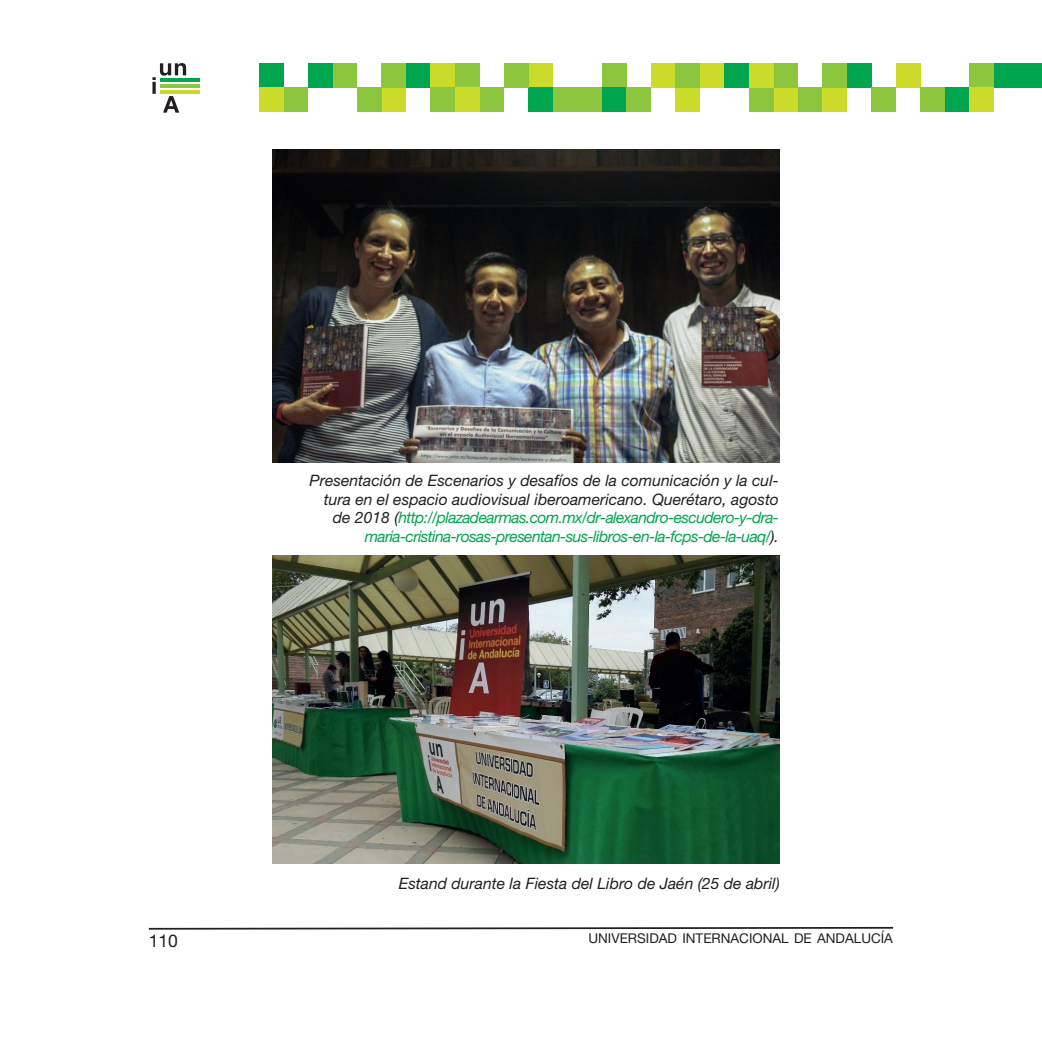
<style>
.page{position:relative;width:1042px;height:1042px;background:#fff}
.page>*{position:absolute;margin:0;border:0;box-sizing:border-box;transform-origin:0 0}
.t1{font:17.5px "Helvetica Neue LT Pro";color:#231f20}
.t2{font:italic 15.75px/18.9px "Helvetica Neue LT Pro";color:#231f20;text-align:right}
.t3{font:13.47px "Helvetica Neue LT Pro";color:#231f20}
.s1{color:#00a54f}
</style>
<div class="page">
<svg style="left:148px;top:926px;width:746px;height:4px"></svg>
<svg style="left:152px;top:82px;width:4px;height:12px"></svg>
<svg style="left:152px;top:63px;width:34px;height:17px"></svg>
<svg style="left:163px;top:96px;width:16px;height:17px"></svg>
<hr style="left:160px;top:78px;width:39px;height:4px;background:#00a54f">
<hr style="left:160px;top:84px;width:39px;height:4px;background:#8bc63e">
<hr style="left:160px;top:91px;width:39px;height:3px;background:#cadb2a">
<div style="left:332px;top:63px;width:25px;height:25px;background:#8bc63e"></div>
<div style="left:406px;top:63px;width:24px;height:25px;background:#00a54f"></div>
<div style="left:381px;top:88px;width:25px;height:24px;background:#cadb2a"></div>
<div style="left:357px;top:88px;width:24px;height:24px;background:#8bc63e"></div>
<div style="left:308px;top:63px;width:24px;height:25px;background:#00a54f"></div>
<div style="left:381px;top:63px;width:25px;height:25px;background:#8bc63e"></div>
<div style="left:259px;top:63px;width:24px;height:25px;background:#00a54f"></div>
<div style="left:283px;top:88px;width:25px;height:24px;background:#8bc63e"></div>
<div style="left:259px;top:88px;width:24px;height:24px;background:#cadb2a"></div>
<div style="left:553px;top:88px;width:24px;height:24px;background:#8bc63e"></div>
<div style="left:455px;top:63px;width:24px;height:25px;background:#8bc63e"></div>
<div style="left:528px;top:63px;width:25px;height:25px;background:#cadb2a"></div>
<div style="left:479px;top:88px;width:25px;height:24px;background:#8bc63e"></div>
<div style="left:528px;top:88px;width:25px;height:24px;background:#00a54f"></div>
<div style="left:504px;top:63px;width:24px;height:25px;background:#8bc63e"></div>
<div style="left:455px;top:88px;width:24px;height:24px;background:#cadb2a"></div>
<div style="left:430px;top:63px;width:25px;height:25px;background:#cadb2a"></div>
<div style="left:577px;top:88px;width:25px;height:24px;background:#8bc63e"></div>
<div style="left:430px;top:88px;width:25px;height:24px;background:#8bc63e"></div>
<div style="left:675px;top:88px;width:25px;height:24px;background:#cadb2a"></div>
<div style="left:602px;top:63px;width:24px;height:25px;background:#8bc63e"></div>
<div style="left:602px;top:88px;width:24px;height:24px;background:#00a54f"></div>
<div style="left:651px;top:63px;width:24px;height:25px;background:#cadb2a"></div>
<div style="left:675px;top:63px;width:25px;height:25px;background:#8bc63e"></div>
<div style="left:626px;top:88px;width:25px;height:24px;background:#8bc63e"></div>
<div style="left:700px;top:63px;width:24px;height:25px;background:#cadb2a"></div>
<div style="left:994px;top:63px;width:24px;height:25px;background:#00a54f"></div>
<div style="left:969px;top:63px;width:25px;height:25px;background:#8bc63e"></div>
<div style="left:896px;top:63px;width:24px;height:25px;background:#cadb2a"></div>
<div style="left:1018px;top:63px;width:24px;height:25px;background:#00a54f"></div>
<div style="left:847px;top:63px;width:24px;height:25px;background:#00a54f"></div>
<div style="left:773px;top:88px;width:25px;height:24px;background:#cadb2a"></div>
<div style="left:798px;top:88px;width:24px;height:24px;background:#8bc63e"></div>
<div style="left:773px;top:63px;width:25px;height:25px;background:#8bc63e"></div>
<div style="left:822px;top:88px;width:25px;height:24px;background:#cadb2a"></div>
<div style="left:724px;top:63px;width:25px;height:25px;background:#00a54f"></div>
<div style="left:749px;top:88px;width:24px;height:24px;background:#8bc63e"></div>
<div style="left:822px;top:63px;width:25px;height:25px;background:#8bc63e"></div>
<div style="left:749px;top:63px;width:24px;height:25px;background:#cadb2a"></div>
<div style="left:920px;top:88px;width:25px;height:24px;background:#8bc63e"></div>
<div style="left:945px;top:88px;width:24px;height:24px;background:#00a54f"></div>
<div style="left:871px;top:88px;width:25px;height:24px;background:#8bc63e"></div>
<div style="left:969px;top:88px;width:25px;height:24px;background:#cadb2a"></div>
<img style="left:273px;top:556px;width:507px;height:307px">
<img style="left:273px;top:149px;width:506px;height:314px">
<p class="t2" style="left:309px;top:470px;width:471px">Presentación de Escenarios y desafíos de la comunicación y la cul&shy;tura en el espacio audiovisual iberoamericano. Querétaro, agosto de 2018 (<span class="s1">http://plazadearmas.com.mx/dr-alexandro-escudero-y-dra&shy;maria-cristina-rosas-presentan-sus-libros-en-la-fcps-de-la-uaq/</span>).</p>
<p class="t2" style="left:399px;top:873px;width:383px">Estand durante la Fiesta del Libro de Jaén (25 de abril)</p>
<p class="t1" style="left:149px;top:930px;width:31px">110</p>
<p class="t3" style="left:588px;top:930px;width:306px">UNIVERSIDAD INTERNACIONAL DE ANDALUCÍA</p>
</div>
